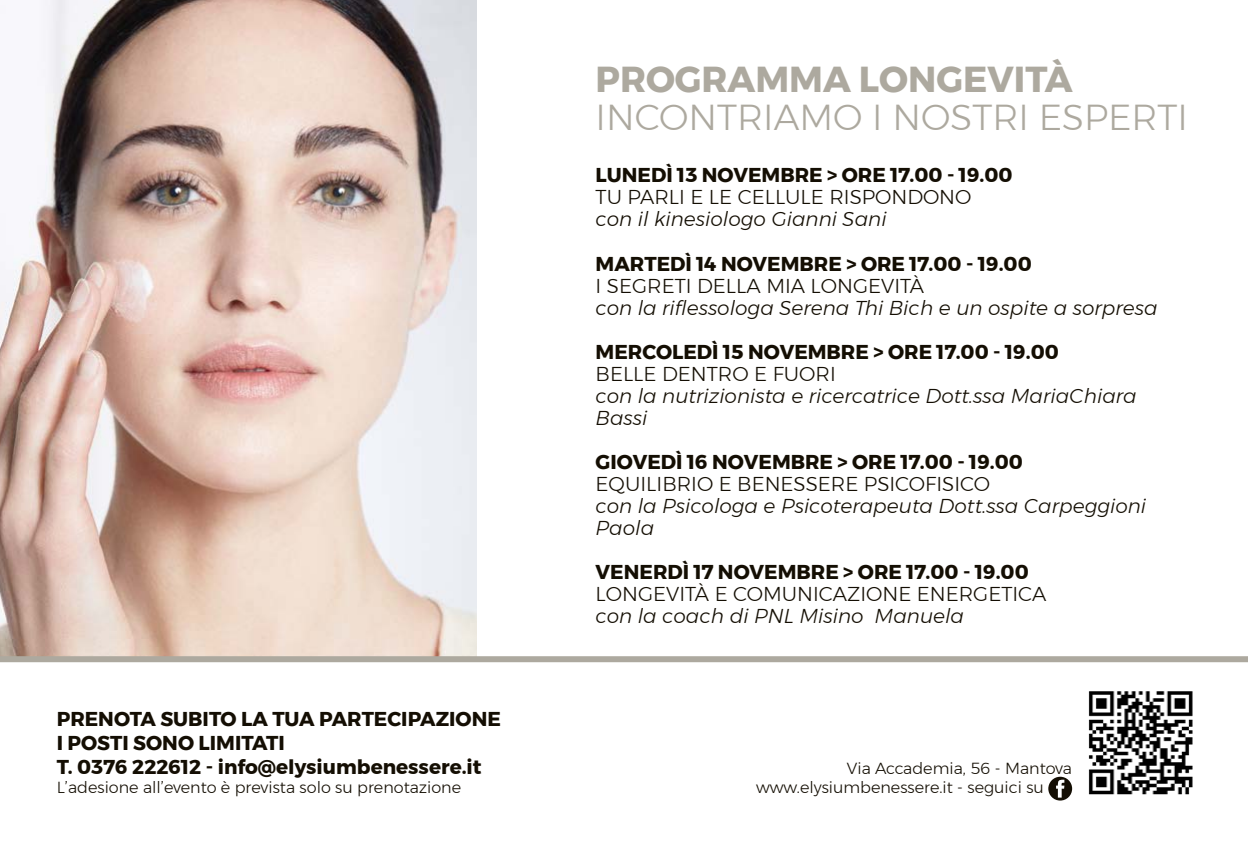
<style>
.page{position:relative;width:1248px;height:851px;background:#fff}
.page>*{position:absolute;margin:0;border:0;box-sizing:border-box;transform-origin:0 0}
.t1{font:300 36px "Montserrat";color:#ada99f}
.t2{font:700 36px "Montserrat";color:#ada99f}
.t3{font:700 20px/24px "Montserrat";color:#140e03}
.t4{font:italic 300 20px/22px "Montserrat";color:#140e03}
.t5{font:300 20px "Montserrat";color:#140e03}
.t6{font:300 16px/20px "Montserrat";color:#140e03}
</style>
<div class="page">
<img style="left:0;top:0;width:476px;height:656px">
<div style="left:0;top:656px;width:1247px;height:6px;background:#ada99f"></div>
<div style="left:1048px;top:776px;width:23px;height:24px;background:#140e03;border-radius:50%"></div>
<svg style="left:1056px;top:779px;width:8px;height:18px"></svg>
<img style="left:1088px;top:691px;width:105px;height:104px">
<p class="t3" style="left:57px;top:706px;width:445px">PRENOTA SUBITO LA TUA PARTECIPAZIONE<br>I POSTI SONO LIMITATI<br>T. 0376 222612 - info@elysiumbenessere.it</p>
<p class="t6" style="left:57px;top:776px;width:406px">L’adesione all’evento è prevista solo su prenotazione</p>
<h1 class="t2" style="left:595px;top:50px;width:478px">PROGRAMMA LONGEVITÀ</h1>
<h1 class="t1" style="left:595px;top:90px;width:593px">INCONTRIAMO I NOSTRI ESPERTI</h1>
<p class="t3" style="left:595px;top:163px;width:418px">LUNEDÌ 13 NOVEMBRE &gt; ORE 17.00 - 19.00</p>
<p class="t5" style="left:595px;top:182px;width:377px">TU PARLI E LE CELLULE RISPONDONO</p>
<p class="t4" style="left:595px;top:208px;width:292px">con il kinesiologo Gianni Sani</p>
<p class="t3" style="left:595px;top:251px;width:437px">MARTEDÌ 14 NOVEMBRE &gt; ORE 17.00 - 19.00</p>
<p class="t5" style="left:595px;top:270px;width:330px">I SEGRETI DELLA MIA LONGEVITÀ</p>
<p class="t4" style="left:595px;top:296px;width:563px">con la riflessologa Serena Thi Bich e un ospite a sorpresa</p>
<p class="t3" style="left:595px;top:339px;width:464px">MERCOLEDÌ 15 NOVEMBRE &gt; ORE 17.00 - 19.00</p>
<p class="t5" style="left:595px;top:358px;width:242px">BELLE DENTRO E FUORI</p>
<p class="t4" style="left:595px;top:384px;width:542px">con la nutrizionista e ricercatrice Dott.ssa MariaChiara<br>Bassi</p>
<p class="t3" style="left:595px;top:449px;width:429px">GIOVEDÌ 16 NOVEMBRE &gt; ORE 17.00 - 19.00</p>
<p class="t5" style="left:595px;top:468px;width:396px">EQUILIBRIO E BENESSERE PSICOFISICO</p>
<p class="t4" style="left:595px;top:494px;width:552px">con la Psicologa e Psicoterapeuta Dott.ssa Carpeggioni<br>Paola</p>
<p class="t3" style="left:595px;top:559px;width:434px">VENERDÌ 17 NOVEMBRE &gt; ORE 17.00 - 19.00</p>
<p class="t5" style="left:595px;top:578px;width:452px">LONGEVITÀ E COMUNICAZIONE ENERGETICA</p>
<p class="t4" style="left:595px;top:604px;width:370px">con la coach di PNL Misino Manuela</p>
<p class="t6" style="left:756px;top:757px;width:317px;text-indent:91px">Via Accademia, 56 - Mantova www.elysiumbenessere.it - seguici su</p>
</div>
